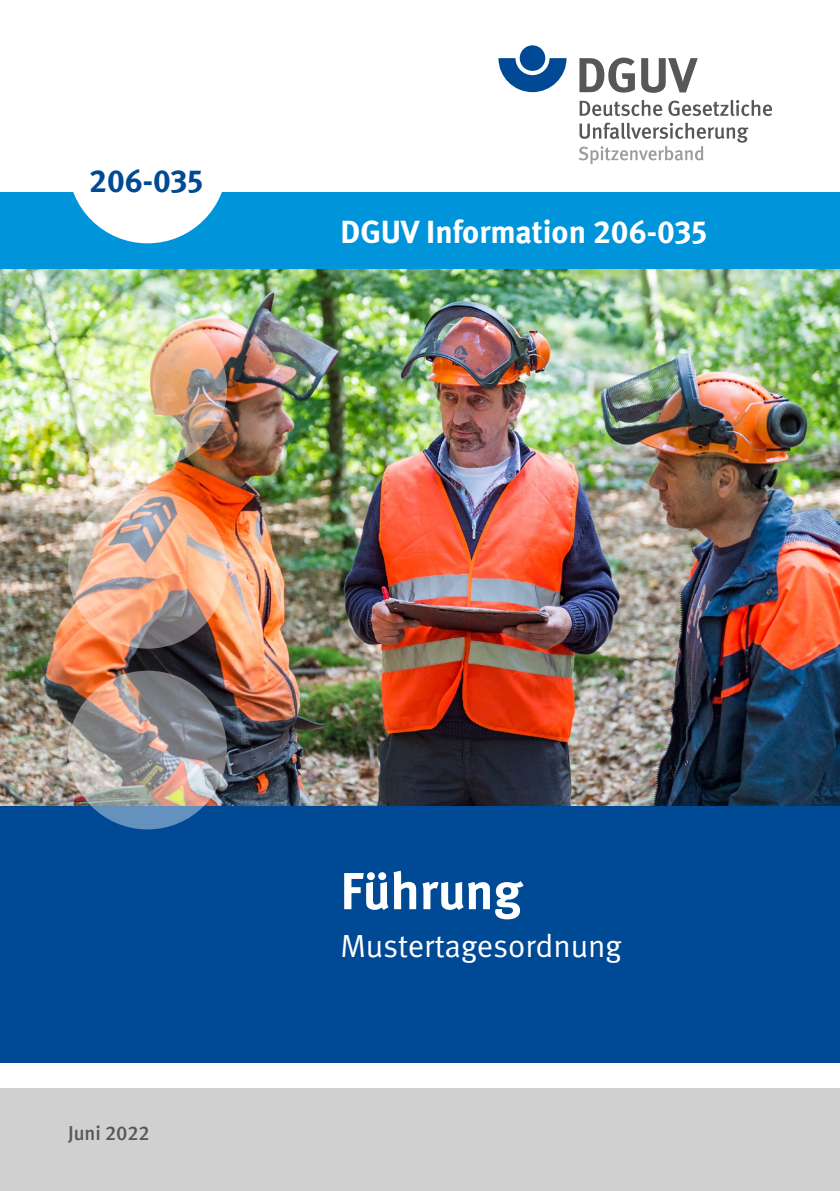
<style>
.page{position:relative;width:840px;height:1191px;background:#fff}
.page>*{position:absolute;margin:0;border:0;box-sizing:border-box;transform-origin:0 0}
.U1_bis_U4_Seite3_Titel{font:700 52px "DGUV Meta";letter-spacing:-.005em;color:#fff}
.U1_bis_U4_Seite3_BestNr_Balken{font:700 32px "DGUV Meta";color:#fff}
.U1_bis_U4_Seite3_SubTitel{font:32px "DGUV Meta";letter-spacing:-.005em;color:#fff}
.t1{font:700 32px "DGUV Meta";color:#004994}
.U1_bis_U4_Seite3_Ausgabe{font:500 20px "DGUV Meta";color:#575756}
</style>
<div class="page">
<img style="left:0;top:269px;width:839px;height:537px">
<div style="left:0;top:1088px;width:839px;height:103px;background:#d0d0d0"></div>
<div style="left:0;top:806px;width:839px;height:256px;background:#004994"></div>
<div style="left:0;top:192px;width:839px;height:77px;background:#0095db"></div>
<img style="left:68px;top:309px;width:159px;height:159px;border-radius:50%">
<img style="left:68px;top:490px;width:159px;height:158px;border-radius:50%">
<img style="left:68px;top:670px;width:159px;height:159px;border-radius:50%">
<div style="left:68px;top:85px;width:159px;height:158px;background:#fff;border-radius:50%"></div>
<svg style="left:498px;top:58px;width:68px;height:34px"></svg>
<div style="left:519px;top:45px;width:26px;height:26px;background:#004994;border-radius:50%"></div>
<svg style="left:579px;top:58px;width:55px;height:35px"></svg>
<svg style="left:641px;top:58px;width:56px;height:35px"></svg>
<svg style="left:579px;top:100px;width:82px;height:16px"></svg>
<svg style="left:668px;top:100px;width:103px;height:16px"></svg>
<svg style="left:579px;top:123px;width:169px;height:41px"></svg>
<p class="t1" style="left:89px;top:162px;width:115px">206-035</p>
<p class="U1_bis_U4_Seite3_BestNr_Balken" style="left:340px;top:212px;width:368px">DGUV Information 206-035</p>
<p class="U1_bis_U4_Seite3_Ausgabe" style="left:68px;top:1121px;width:83px">Juni 2022</p>
<h1 class="U1_bis_U4_Seite3_Titel" style="left:340px;top:860px;width:183px">Führung</h1>
<p class="U1_bis_U4_Seite3_SubTitel" style="left:340px;top:927px;width:282px">Mustertagesordnung</p>
</div>
